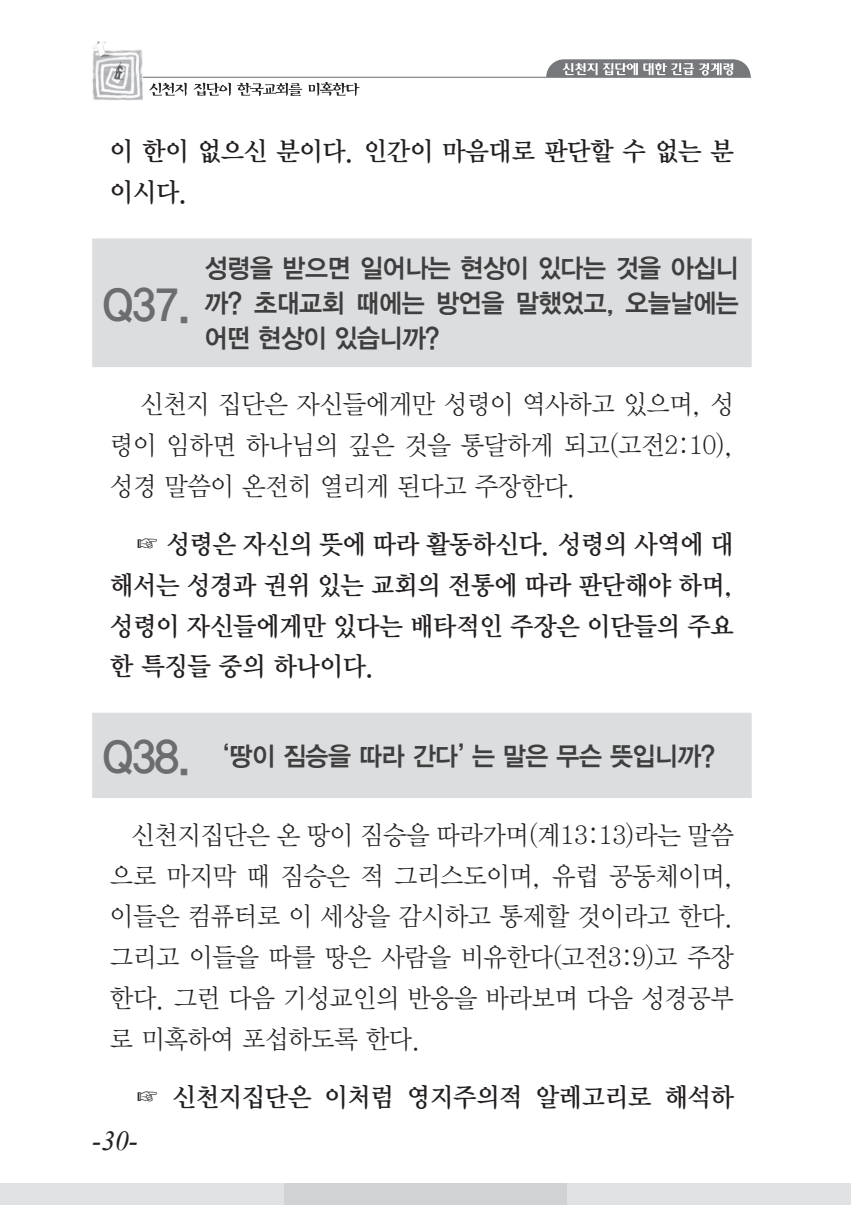
<style>
.page{position:relative;width:851px;height:1205px;background:#fff}
.page>*{position:absolute;margin:0;border:0;box-sizing:border-box;transform-origin:0 0}
.t1{font:45px "YDIYGO340";color:#6c6d70;scale:.95 1}
.t2{font:italic 27.5px "Times New Roman";color:#231f20}
.t3{font:26.25px/40.8px "YDIY Mj O320";letter-spacing:-.015em;color:#231f20;text-align:justify;scale:.95 1}
.t4{font:26.25px/40.8px "YDIY Mj O340";letter-spacing:-.015em;color:#231f20;scale:.95 1}
.t5{font:26.25px/35px "YDIYGO340";letter-spacing:-.015em;color:#3e3e3f;text-align:justify;scale:.95 1}
.s1{font-size:45px;color:#6c6d70}
</style>
<div class="page">
<div style="left:0;top:1183px;width:283px;height:22px;background:#e1e2e4"></div>
<div style="left:284px;top:1183px;width:283px;height:22px;background:#d1d2d4"></div>
<div style="left:567px;top:1183px;width:283px;height:22px;background:#e1e2e4"></div>
<hr style="left:125px;top:77px;width:626px;height:1px;background:#76787b">
<svg style="left:546px;top:59px;width:204px;height:18px;background:#999b9d"></svg>
<svg style="left:149px;top:83px;width:38px;height:13px"></svg>
<svg style="left:193px;top:83px;width:38px;height:13px"></svg>
<svg style="left:237px;top:83px;width:65px;height:13px"></svg>
<svg style="left:308px;top:82px;width:51px;height:14px"></svg>
<img style="left:92px;top:41px;width:51px;height:59px">
<div style="left:92px;top:238px;width:659px;height:129px;background:#dcdddf"></div>
<div style="left:92px;top:713px;width:659px;height:85px;background:#dcdddf"></div>
<p class="t4" style="left:110px;top:132px;width:658px">이 한이 없으신 분이다. 인간이 마음대로 판단할 수 없는 분 이시다.</p>
<h1 class="t1" style="left:103px;top:278px;width:94px">Q37.</h1>
<p class="t5" style="left:205px;top:251px;width:563px">성령을 받으면 일어나는 현상이 있다는 것을 아십니 까? 초대교회 때에는 방언을 말했었고, 오늘날에는 어떤 현상이 있습니까?</p>
<p class="t3" style="left:110px;top:384px;width:658px;text-indent:30px">신천지 집단은 자신들에게만 성령이 역사하고 있으며, 성 령이 임하면 하나님의 깊은 것을 통달하게 되고(고전2:10), 성경 말씀이 온전히 열리게 된다고 주장한다.</p>
<p class="t4" style="left:110px;top:525px;width:658px;text-align:justify;text-indent:25px">☞ 성령은 자신의 뜻에 따라 활동하신다. 성령의 사역에 대 해서는 성경과 권위 있는 교회의 전통에 따라 판단해야 하며, 성령이 자신들에게만 있다는 배타적인 주장은 이단들의 주요 한 특징들 중의 하나이다.</p>
<p class="t5" style="left:103px;top:739px;width:646px"><span class="s1">Q38.</span> ‘땅이 짐승을 따라 간다’는 말은 무슨 뜻입니까?</p>
<p class="t3" style="left:110px;top:815px;width:658px;text-indent:21px">신천지집단은 온 땅이 짐승을 따라가며(계13:13)라는 말씀 으로 마지막 때 짐승은 적 그리스도이며, 유럽 공동체이며, 이들은 컴퓨터로 이 세상을 감시하고 통제할 것이라고 한다. 그리고 이들을 따를 땅은 사람을 비유한다(고전3:9)고 주장 한다. 그런 다음 기성교인의 반응을 바라보며 다음 성경공부 로 미혹하여 포섭하도록 한다.</p>
<p class="t4" style="left:135px;top:1078px;width:632px">☞ 신천지집단은 이처럼 영지주의적 알레고리로 해석하</p>
<p class="t2" style="left:92px;top:1122px;width:47px">-30-</p>
</div>
